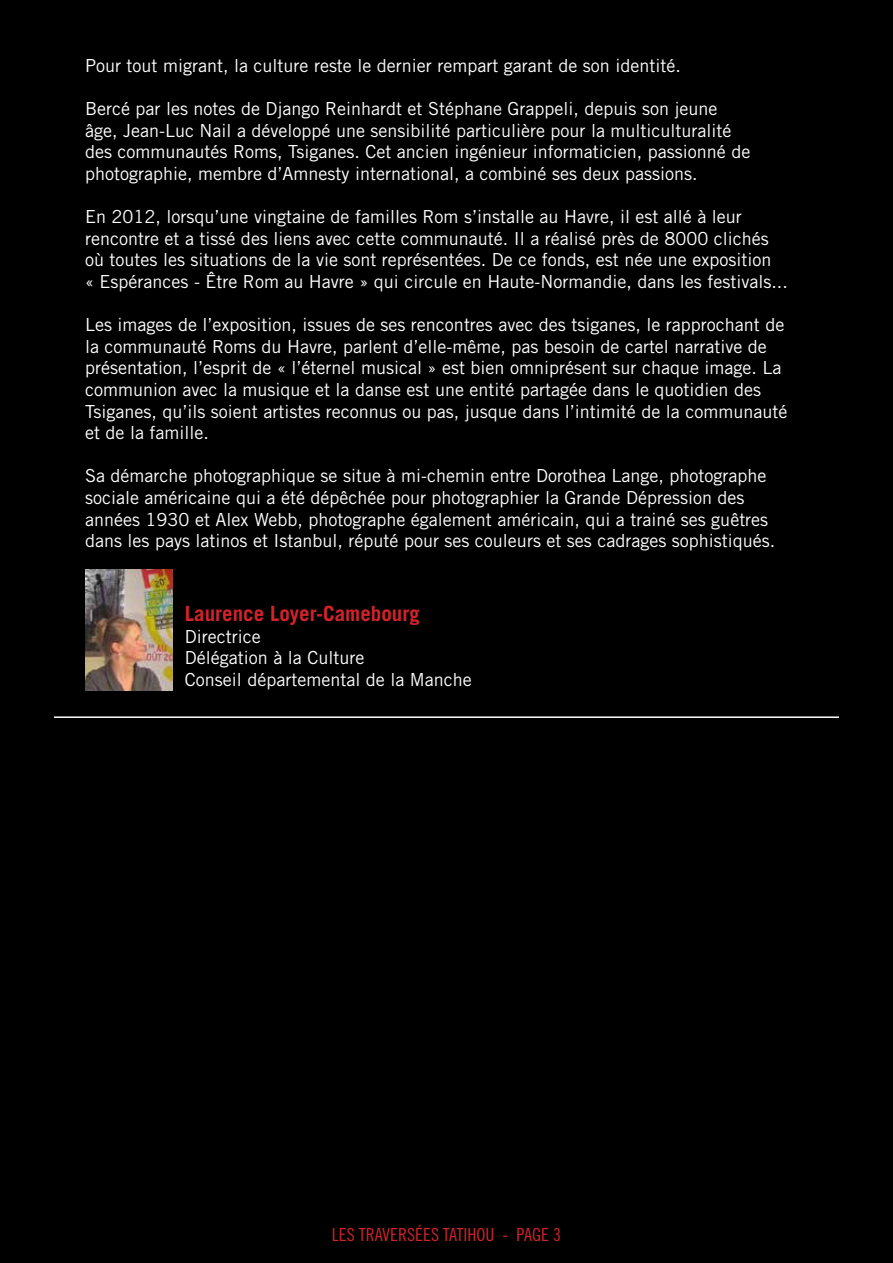
<style>
.page{position:relative;width:893px;height:1263px;background:#000}
.page>*{position:absolute;margin:0;border:0;box-sizing:border-box;transform-origin:0 0}
.t1{font:700 21px "Trade Gothic";color:#d2232a}
.t2{font:18px/21.6px "Trade Gothic";color:#fff}
.t3{font:18px "Trade Gothic Cond Eighteen";color:#d2232a}
</style>
<div class="page">
<img style="left:85px;top:570px;width:88px;height:120px">
<hr style="left:54px;top:716px;width:785px;height:2px;background:#fff">
<p class="t2" style="left:85px;top:54px;width:597px">Pour tout migrant, la culture reste le dernier rempart garant de son identité.</p>
<p class="t2" style="left:85px;top:98px;width:667px">Bercé par les notes de Django Reinhardt et Stéphane Grappeli, depuis son jeune âge, Jean-Luc Nail a développé une sensibilité particulière pour la multiculturalité des communautés Roms, Tsiganes. Cet ancien ingénieur informaticien, passionné de photographie, membre d’Amnesty international, a combiné ses deux passions.</p>
<p class="t2" style="left:85px;top:206px;width:704px">En 2012, lorsqu’une vingtaine de familles Rom s’installe au Havre, il est allé à leur rencontre et a tissé des liens avec cette communauté. Il a réalisé près de 8000 clichés où toutes les situations de la vie sont représentées. De ce fonds, est née une exposition<br>« Espérances - Être Rom au Havre » qui circule en Haute-Normandie, dans les festivals...</p>
<p class="t2" style="left:85px;top:314px;width:704px">Les images de l’exposition, issues de ses rencontres avec des tsiganes, le rapprochant de la communauté Roms du Havre, parlent d’elle-même, pas besoin de cartel narrative de présentation, l’esprit de « l’éternel musical » est bien omniprésent sur chaque image. La communion avec la musique et la danse est une entité partagée dans le quotidien des Tsiganes, qu’ils soient artistes reconnus ou pas, jusque dans l’intimité de la communauté et de la famille.</p>
<p class="t2" style="left:85px;top:465px;width:692px">Sa démarche photographique se situe à mi-chemin entre Dorothea Lange, photographe sociale américaine qui a été dépêchée pour photographier la Grande Dépression des années 1930 et Alex Webb, photographe également américain, qui a trainé ses guêtres dans les pays latinos et Istanbul, réputé pour ses couleurs et ses cadrages sophistiqués.</p>
<p class="t1" style="left:185px;top:601px;width:236px">Laurence Loyer-Camebourg</p>
<p class="t2" style="left:185px;top:625px;width:288px">Directrice<br>Délégation à la Culture<br>Conseil départemental de la Manche</p>
<p class="t3" style="left:332px;top:1224px;width:231px">LES TRAVERSÉES TATIHOU - PAGE 3</p>
</div>
